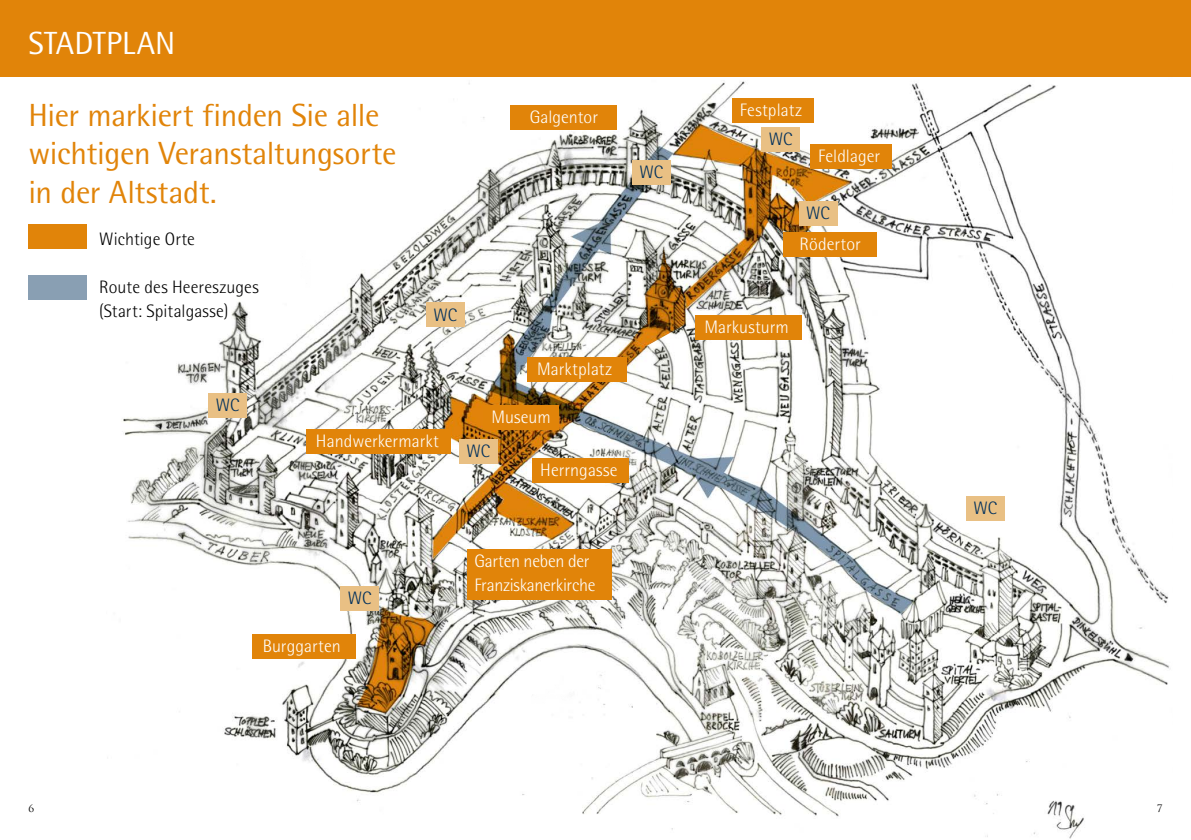
<style>
.page{position:relative;width:1191px;height:840px;background:#fff}
.page>*{position:absolute;margin:0;border:0;box-sizing:border-box;transform-origin:0 0}
.t1{font:32px/38.4px "Rotis Semi Sans";letter-spacing:-.01em;color:#e18409}
.t2{font:32px "Rotis Semi Sans";letter-spacing:.005em;color:#fff}
.t3{font:300 18px/24px "Rotis Semi Sans Std";color:#fff}
.t4{font:300 18px/24px "Rotis Semi Sans Std";letter-spacing:.005em;color:#000}
.t5{font:300 18px "Rotis Semi Sans Std";color:#00305d}
.t6{font:10px "Trajan Pro";color:#000}
</style>
<div class="page">
<img style="left:106px;top:76px;width:1066px;height:763px">
<img style="left:632px;top:247px;width:53px;height:99px">
<div style="left:252px;top:633px;width:103px;height:24px;background:#e18409"></div>
<div style="left:467px;top:549px;width:144px;height:50px;background:#e18409"></div>
<div style="left:307px;top:429px;width:144px;height:24px;background:#e18409"></div>
<div style="left:527px;top:357px;width:99px;height:24px;background:#e18409"></div>
<div style="left:695px;top:315px;width:106px;height:24px;background:#e18409"></div>
<div style="left:810px;top:144px;width:81px;height:24px;background:#e18409"></div>
<div style="left:731px;top:98px;width:82px;height:24px;background:#e18409"></div>
<div style="left:532px;top:458px;width:96px;height:24px;background:#e18409"></div>
<div style="left:483px;top:405px;width:76px;height:24px;background:#e18409"></div>
<div style="left:783px;top:232px;width:94px;height:24px;background:#e18409"></div>
<div style="left:511px;top:105px;width:106px;height:24px;background:#e18409"></div>
<div style="left:426px;top:303px;width:38px;height:24px;background:#e9c084"></div>
<div style="left:459px;top:439px;width:38px;height:24px;background:#e9c084"></div>
<div style="left:966px;top:496px;width:38px;height:24px;background:#e9c084"></div>
<div style="left:799px;top:201px;width:38px;height:24px;background:#e9c084"></div>
<div style="left:209px;top:393px;width:38px;height:24px;background:#e9c084"></div>
<div style="left:340px;top:585px;width:39px;height:24px;background:#e9c084"></div>
<div style="left:632px;top:160px;width:38px;height:24px;background:#e9c084"></div>
<div style="left:0;top:0;width:1191px;height:76px;background:#e18409"></div>
<div style="left:28px;top:224px;width:59px;height:24px;background:#e18409"></div>
<div style="left:28px;top:275px;width:59px;height:24px;background:#899fb3"></div>
<div style="left:761px;top:127px;width:38px;height:24px;background:#e9c084"></div>
<h1 class="t2" style="left:28px;top:24px;width:148px">STADTPLAN</h1>
<h1 class="t1" style="left:28px;top:96px;width:370px">Hier markiert finden Sie alle wichtigen Veranstaltungsorte in der Altstadt.</h1>
<p class="t4" style="left:99px;top:226px;width:97px">Wichtige Orte</p>
<p class="t4" style="left:99px;top:274px;width:161px">Route des Heereszuges (Start: Spitalgasse)</p>
<p class="t5" style="left:433px;top:304px;width:25px">WC</p>
<p class="t3" style="left:530px;top:105px;width:70px">Galgentor</p>
<p class="t5" style="left:216px;top:395px;width:25px">WC</p>
<p class="t3" style="left:316px;top:429px;width:125px">Handwerkermarkt</p>
<p class="t3" style="left:537px;top:357px;width:77px">Marktplatz</p>
<p class="t3" style="left:491px;top:405px;width:61px">Museum</p>
<p class="t5" style="left:466px;top:440px;width:25px">WC</p>
<p class="t3" style="left:540px;top:457px;width:79px">Herrngasse</p>
<p class="t5" style="left:639px;top:162px;width:25px">WC</p>
<p class="t5" style="left:348px;top:587px;width:25px">WC</p>
<p class="t3" style="left:263px;top:633px;width:80px">Burggarten</p>
<p class="t3" style="left:474px;top:548px;width:123px">Garten neben der<br>Franziskanerkirche</p>
<p class="t3" style="left:740px;top:98px;width:64px">Festplatz</p>
<p class="t5" style="left:768px;top:129px;width:25px">WC</p>
<p class="t3" style="left:818px;top:144px;width:64px">Feldlager</p>
<p class="t5" style="left:806px;top:203px;width:25px">WC</p>
<p class="t3" style="left:799px;top:231px;width:63px">Rödertor</p>
<p class="t3" style="left:704px;top:314px;width:86px">Markusturm</p>
<p class="t6" style="left:28px;top:801px;width:7px">6</p>
<p class="t5" style="left:973px;top:497px;width:25px">WC</p>
<p class="t6" style="left:1156px;top:801px;width:7px">7</p>
</div>
